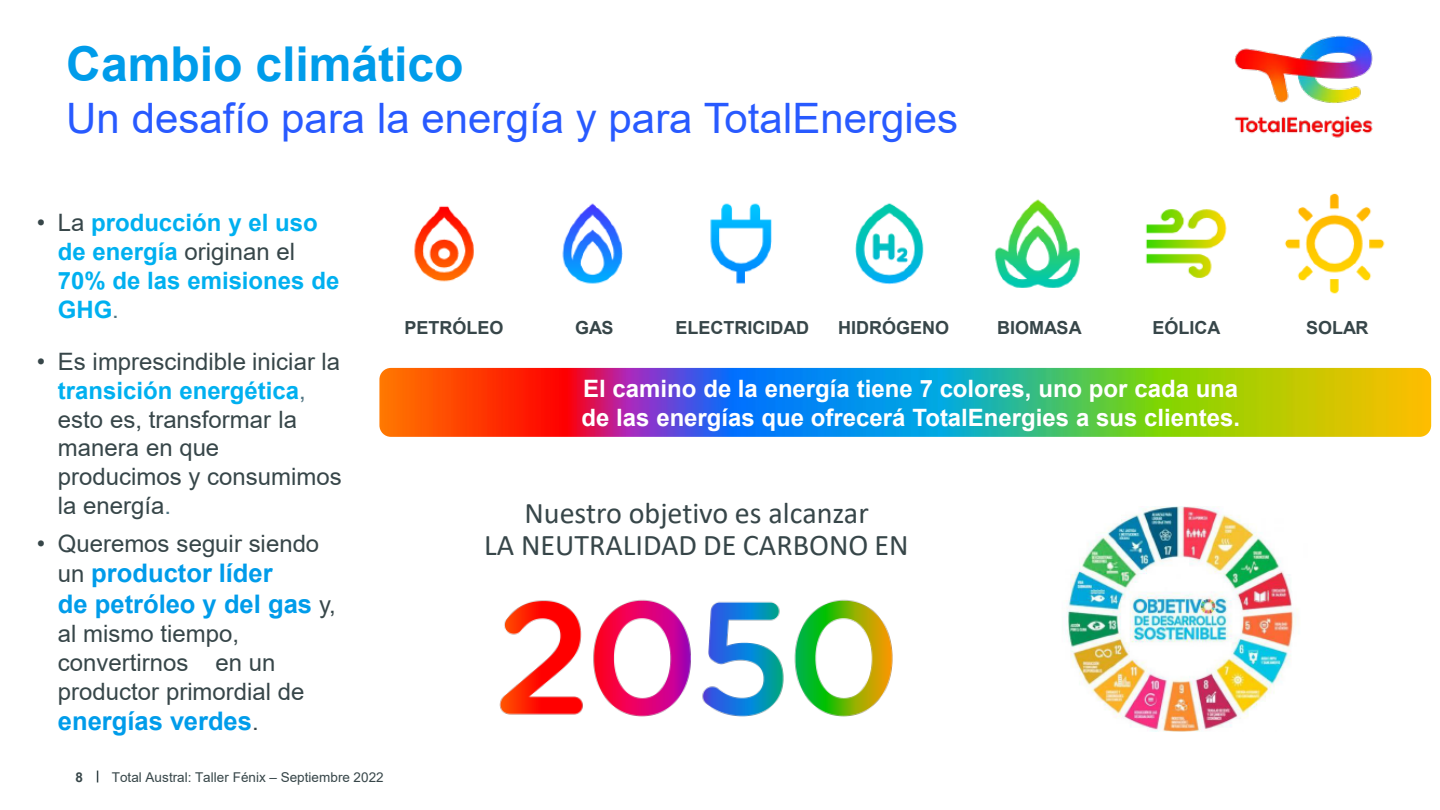
<style>
.page{position:relative;width:1440px;height:810px;background:#fff}
.page>*{position:absolute;margin:0;border:0;box-sizing:border-box;transform-origin:0 0}
.t1{font:700 48.15px "Arial";color:#009cea}
.t2{font:42px "Arial";color:#285aff}
.t3{font:30.15px "Calibri";color:#374649}
.t4{font:30px "Calibri";color:#374649}
.t5{font:700 25.5px/30.6px "Arial";color:#009cea}
.t6{font:24px/28.8px "Arial";color:#374649}
.t7{font:700 24px/28.8px "Arial";color:#fff}
.t8{font:700 24px/28.8px "Arial";color:#00b0f0}
.t9{font:700 18px "Arial";color:#374649}
.t10{font:13.5px "Arial";letter-spacing:.005em;color:#374649}
.t11{font:700 13.5px "Arial";color:#374649}
.s1{font-weight:400;color:#374649}
.s2{font-weight:400;color:#507482}
.s3{font-weight:700;color:#00b0f0}
.s4{color:#507482}
.s5{font-weight:400;font-size:24px;color:#374649}
</style>
<div class="page">
<img style="left:1234px;top:35px;width:139px;height:103px">
<img style="left:379px;top:368px;width:1052px;height:69px">
<img style="left:414px;top:193px;width:971px;height:101px">
<img style="left:499px;top:599px;width:394px;height:118px">
<img style="left:1065px;top:506px;width:233px;height:225px">
<h1 class="t1" style="left:66px;top:30px;width:399px">Cambio climático</h1>
<h2 class="t2" style="left:66px;top:89px;width:893px">Un desafío para la energía y para TotalEnergies</h2>
<p class="t8" style="left:58px;top:209px;width:283px;text-indent:-21px"><span class="s1">• La</span> producción y el uso de energía <span class="s1">originan el<br></span>70% de las emisiones de<br>GHG<span class="s2">.</span></p>
<p class="t6" style="left:58px;top:347px;width:285px;text-indent:-21px">• Es imprescindible iniciar la <span class="s3">transición energética</span><span class="s4">, </span>esto es, transformar la manera en que producimos y consumimos la energía<span class="s4">.</span></p>
<p class="t6" style="left:37px;top:529px;width:284px">• Queremos seguir siendo</p>
<p class="t5" style="left:58px;top:558px;width:279px"><span class="s5">un</span> productor líder<br>de petróleo y del gas <span class="s5">y,</span></p>
<p class="t6" style="left:58px;top:619px;width:248px">al mismo tiempo, convertirnos en un productor primordial de</p>
<p class="t5" style="left:58px;top:706px;width:202px">energías verdes<span class="s5">.</span></p>
<p class="t11" style="left:75px;top:768px;width:9px">8</p>
<p class="t10" style="left:112px;top:768px;width:273px">Total Austral: Taller Fénix – Septiembre 2022</p>
<p class="t9" style="left:405px;top:315px;width:101px">PETRÓLEO</p>
<p class="t9" style="left:575px;top:315px;width:40px">GAS</p>
<p class="t9" style="left:676px;top:315px;width:135px">ELECTRICIDAD</p>
<p class="t9" style="left:838px;top:315px;width:113px">HIDRÓGENO</p>
<p class="t9" style="left:997px;top:315px;width:86px">BIOMASA</p>
<p class="t9" style="left:1152px;top:315px;width:70px">EÓLICA</p>
<p class="t9" style="left:1306px;top:315px;width:64px">SOLAR</p>
<p class="t7" style="left:582px;top:374px;width:660px">El camino de la energía tiene 7 colores, uno por cada una de las energías que ofrecerá TotalEnergies a sus clientes.</p>
<p class="t4" style="left:524px;top:492px;width:346px">Nuestro objetivo es alcanzar</p>
<p class="t3" style="left:484px;top:524px;width:426px">LA NEUTRALIDAD DE CARBONO EN</p>
</div>
